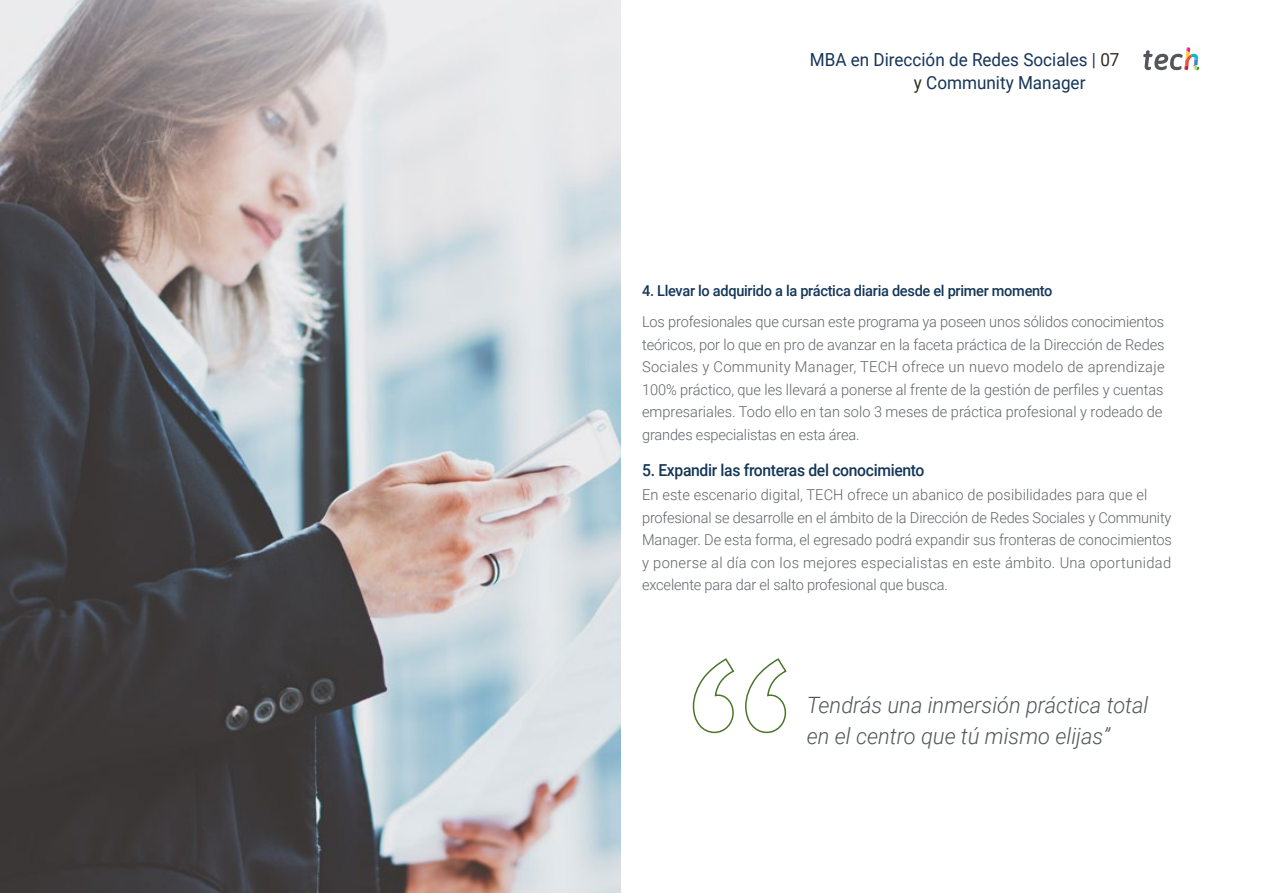
<style>
.page{position:relative;width:1263px;height:893px;background:#fff}
.page>*{position:absolute;margin:0;border:0;box-sizing:border-box;transform-origin:0 0}
.t1{font:italic 300 22.5px/31.5px "Roboto";color:#52555b}
.t2{font:18px/22.5px "Roboto";color:#153559;scale:.95 1}
.t3{font:500 16.5px "Roboto";letter-spacing:-.02em;color:#133658;scale:.95 1}
.t4{font:300 15px/22.5px "Roboto";letter-spacing:-.005em;color:#61646a}
.t5{font:500 15px "Roboto";letter-spacing:-.02em;color:#133658}
.s1{color:#312e20}
</style>
<div class="page">
<img style="left:0;top:0;width:621px;height:893px">
<svg style="left:692px;top:658px;width:95px;height:76px"></svg>
<svg style="left:1143px;top:47px;width:56px;height:24px"></svg>
<p class="t2" style="left:914px;top:48px;width:218px;text-indent:-104px">MBA en Dirección de Redes Sociales | <span class="s1">07 y</span> Community Manager</p>
<p class="t5" style="left:642px;top:280px;width:412px">4. Llevar lo adquirido a la práctica diaria desde el primer momento</p>
<p class="t4" style="left:642px;top:310px;width:524px">Los profesionales que cursan este programa ya poseen unos sólidos conocimientos teóricos, por lo que en pro de avanzar en la faceta práctica de la Dirección de Redes Sociales y Community Manager, TECH ofrece un nuevo modelo de aprendizaje 100% práctico, que les llevará a ponerse al frente de la gestión de perfiles y cuentas empresariales. Todo ello en tan solo 3 meses de práctica profesional y rodeado de grandes especialistas en esta área.</p>
<p class="t3" style="left:642px;top:458px;width:299px">5. Expandir las fronteras del conocimiento</p>
<p class="t4" style="left:642px;top:483px;width:531px">En este escenario digital, TECH ofrece un abanico de posibilidades para que el profesional se desarrolle en el ámbito de la Dirección de Redes Sociales y Community Manager. De esta forma, el egresado podrá expandir sus fronteras de conocimientos y ponerse al día con los mejores especialistas en este ámbito. Una oportunidad excelente para dar el salto profesional que busca.</p>
<h1 class="t1" style="left:807px;top:688px;width:343px">Tendrás una inmersión práctica total en el centro que tú mismo elijas”</h1>
</div>
